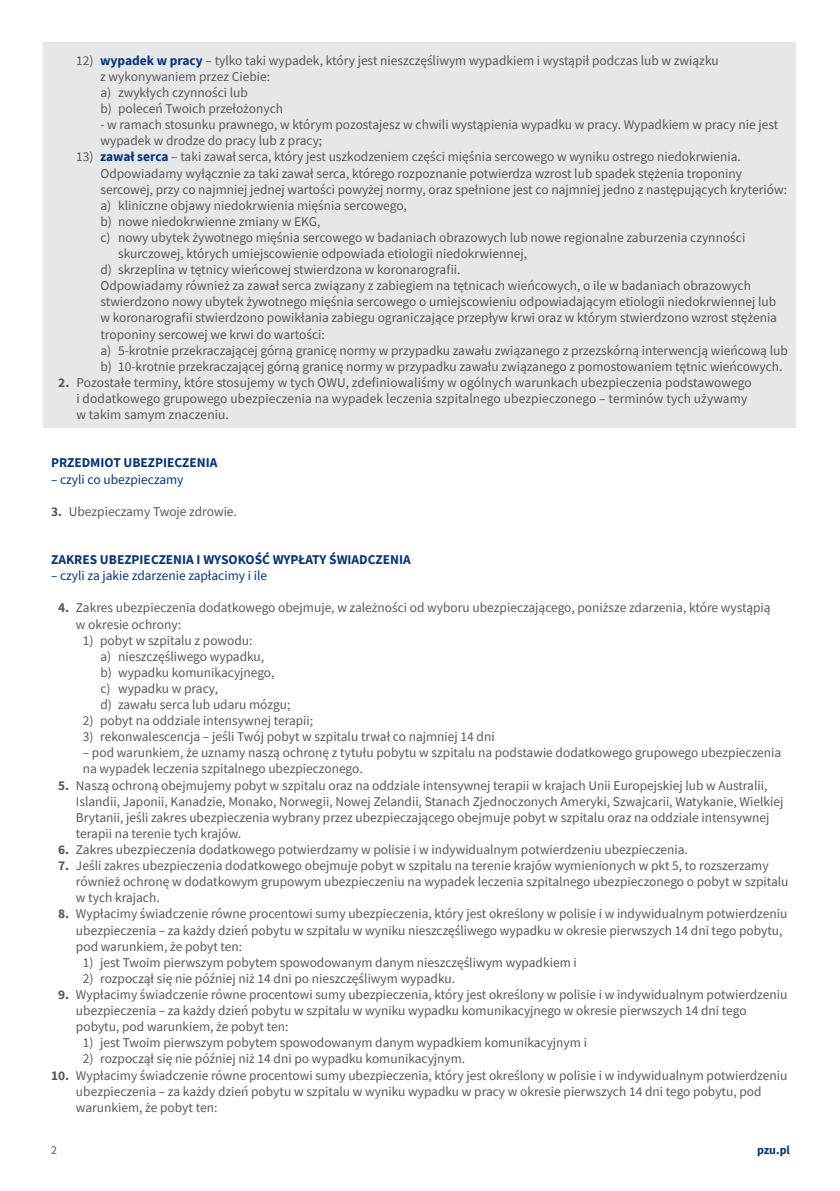
<style>
.page{position:relative;width:840px;height:1191px;background:#fff}
.page>*{position:absolute;margin:0;border:0;box-sizing:border-box;transform-origin:0 0}
._1_Treść_normal_I_st{font:13.4px/16.2px "Source Sans Pro";color:#57585a}
._5A_III_st_pod_4_cyf{font:13.4px/16.2px "Source Sans Pro";color:#57585a}
._2_II_st_1cyfra_pod{font:13.4px/16.2px "Source Sans Pro";color:#57585a}
._2A_II_st_1cyfra_pod{font:13.4px/16.2px "Source Sans Pro";color:#57585a}
._01_ROZDZIAŁ{font:700 13.4px "Source Sans Pro";color:#08347b}
._01_DZIAL_rozwinięci{font:13.4px "Source Sans Pro";color:#08347b}
.t1{font:700 12px "Source Sans Pro";color:#08347b}
.t2{font:12px "Source Sans Pro";color:#57585a}
.s1{font-weight:700;color:#08347b}
.s2{font-weight:700}
</style>
<div class="page">
<div style="left:44px;top:42px;width:751px;height:385px;background:#e6e7e9"></div>
<p class="_2A_II_st_1cyfra_pod" style="left:100px;top:52px;width:619px;text-indent:-24px">12) <span class="s1">wypadek w pracy</span> – tylko taki wypadek, który jest nieszczęśliwym wypadkiem i wystąpił podczas lub w związku z wykonywaniem przez Ciebie:</p>
<p class="_5A_III_st_pod_4_cyf" style="left:100px;top:84px;width:149px">a) zwykłych czynności lub</p>
<p class="_5A_III_st_pod_4_cyf" style="left:100px;top:100px;width:184px">b) poleceń Twoich przełożonych</p>
<p class="_5A_III_st_pod_4_cyf" style="left:100px;top:117px;width:679px">- w ramach stosunku prawnego, w którym pozostajesz w chwili wystąpienia wypadku w pracy. Wypadkiem w pracy nie jest wypadek w drodze do pracy lub z pracy;</p>
<p class="_2A_II_st_1cyfra_pod" style="left:76px;top:149px;width:666px">13) <span class="s1">zawał serca</span> – taki zawał serca, który jest uszkodzeniem części mięśnia sercowego w wyniku ostrego niedokrwienia.</p>
<p class="_5A_III_st_pod_4_cyf" style="left:100px;top:165px;width:687px">Odpowiadamy wyłącznie za taki zawał serca, którego rozpoznanie potwierdza wzrost lub spadek stężenia troponiny sercowej, przy co najmniej jednej wartości powyżej normy, oraz spełnione jest co najmniej jedno z następujących kryteriów:</p>
<p class="_5A_III_st_pod_4_cyf" style="left:100px;top:197px;width:308px">a) kliniczne objawy niedokrwienia mięśnia sercowego,</p>
<p class="_5A_III_st_pod_4_cyf" style="left:100px;top:213px;width:221px">b) nowe niedokrwienne zmiany w EKG,</p>
<p class="_5A_III_st_pod_4_cyf" style="left:118px;top:229px;width:628px;text-indent:-18px">c) nowy ubytek żywotnego mięśnia sercowego w badaniach obrazowych lub nowe regionalne zaburzenia czynności skurczowej, których umiejscowienie odpowiada etiologii niedokrwiennej,</p>
<p class="_5A_III_st_pod_4_cyf" style="left:100px;top:261px;width:361px">d) skrzeplina w tętnicy wieńcowej stwierdzona w koronarografii.</p>
<p class="_5A_III_st_pod_4_cyf" style="left:100px;top:278px;width:677px">Odpowiadamy również za zawał serca związany z zabiegiem na tętnicach wieńcowych, o ile w badaniach obrazowych stwierdzono nowy ubytek żywotnego mięśnia sercowego o umiejscowieniu odpowiadającym etiologii niedokrwiennej lub w koronarografii stwierdzono powikłania zabiegu ograniczające przepływ krwi oraz w którym stwierdzono wzrost stężenia troponiny sercowej we krwi do wartości:</p>
<p class="_5A_III_st_pod_4_cyf" style="left:100px;top:342px;width:688px">a) 5-krotnie przekraczającej górną granicę normy w przypadku zawału związanego z przezskórną interwencją wieńcową lub</p>
<p class="_5A_III_st_pod_4_cyf" style="left:100px;top:358px;width:683px">b) 10-krotnie przekraczającej górną granicę normy w przypadku zawału związanego z pomostowaniem tętnic wieńcowych.</p>
<p class="_1_Treść_normal_I_st" style="left:76px;top:374px;width:676px;text-indent:-18px"><span class="s2">2.</span> Pozostałe terminy, które stosujemy w tych OWU, zdefiniowaliśmy w ogólnych warunkach ubezpieczenia podstawowego i dodatkowego grupowego ubezpieczenia na wypadek leczenia szpitalnego ubezpieczonego – terminów tych używamy w takim samym znaczeniu.</p>
<p class="_01_ROZDZIAŁ" style="left:51px;top:454px;width:168px">PRZEDMIOT UBEZPIECZENIA</p>
<p class="_01_DZIAL_rozwinięci" style="left:51px;top:470px;width:134px">– czyli co ubezpieczamy</p>
<p class="_1_Treść_normal_I_st" style="left:51px;top:503px;width:187px"><span class="s2">3.</span> Ubezpieczamy Twoje zdrowie.</p>
<p class="_01_ROZDZIAŁ" style="left:51px;top:550px;width:361px">ZAKRES UBEZPIECZENIA I WYSOKOŚĆ WYPŁATY ŚWIADCZENIA</p>
<p class="_01_DZIAL_rozwinięci" style="left:51px;top:567px;width:217px">– czyli za jakie zdarzenie zapłacimy i ile</p>
<p class="_1_Treść_normal_I_st" style="left:76px;top:600px;width:695px;text-indent:-18px"><span class="s2">4.</span> Zakres ubezpieczenia dodatkowego obejmuje, w zależności od wyboru ubezpieczającego, poniższe zdarzenia, które wystąpią w okresie ochrony:</p>
<p class="_2A_II_st_1cyfra_pod" style="left:83px;top:632px;width:171px">1) pobyt w szpitalu z powodu:</p>
<p class="_5A_III_st_pod_4_cyf" style="left:100px;top:648px;width:165px">a) nieszczęśliwego wypadku,</p>
<p class="_5A_III_st_pod_4_cyf" style="left:100px;top:664px;width:175px">b) wypadku komunikacyjnego,</p>
<p class="_5A_III_st_pod_4_cyf" style="left:100px;top:680px;width:119px">c) wypadku w pracy,</p>
<p class="_5A_III_st_pod_4_cyf" style="left:100px;top:696px;width:191px">d) zawału serca lub udaru mózgu;</p>
<p class="_2_II_st_1cyfra_pod" style="left:83px;top:712px;width:232px">2) pobyt na oddziale intensywnej terapii;</p>
<p class="_2_II_st_1cyfra_pod" style="left:83px;top:728px;width:413px">3) rekonwalescencja – jeśli Twój pobyt w szpitalu trwał co najmniej 14 dni</p>
<p class="_2_II_st_1cyfra_pod" style="left:83px;top:744px;width:699px">– pod warunkiem, że uznamy naszą ochronę z tytułu pobytu w szpitalu na podstawie dodatkowego grupowego ubezpieczenia na wypadek leczenia szpitalnego ubezpieczonego.</p>
<p class="_1_Treść_normal_I_st" style="left:76px;top:777px;width:708px;text-indent:-18px"><span class="s2">5.</span> Naszą ochroną obejmujemy pobyt w szpitalu oraz na oddziale intensywnej terapii w krajach Unii Europejskiej lub w Australii, Islandii, Japonii, Kanadzie, Monako, Norwegii, Nowej Zelandii, Stanach Zjednoczonych Ameryki, Szwajcarii, Watykanie, Wielkiej Brytanii, jeśli zakres ubezpieczenia wybrany przez ubezpieczającego obejmuje pobyt w szpitalu oraz na oddziale intensywnej terapii na terenie tych krajów.</p>
<p class="_1_Treść_normal_I_st" style="left:58px;top:841px;width:631px"><span class="s2">6.</span> Zakres ubezpieczenia dodatkowego potwierdzamy w polisie i w indywidualnym potwierdzeniu ubezpieczenia.</p>
<p class="_1_Treść_normal_I_st" style="left:76px;top:857px;width:713px;text-indent:-18px"><span class="s2">7.</span> Jeśli zakres ubezpieczenia dodatkowego obejmuje pobyt w szpitalu na terenie krajów wymienionych w pkt 5, to rozszerzamy również ochronę w dodatkowym grupowym ubezpieczeniu na wypadek leczenia szpitalnego ubezpieczonego o pobyt w szpitalu w tych krajach.</p>
<p class="_1_Treść_normal_I_st" style="left:76px;top:905px;width:712px;text-indent:-18px"><span class="s2">8.</span> Wypłacimy świadczenie równe procentowi sumy ubezpieczenia, który jest określony w polisie i w indywidualnym potwierdzeniu ubezpieczenia – za każdy dzień pobytu w szpitalu w wyniku nieszczęśliwego wypadku w okresie pierwszych 14 dni tego pobytu, pod warunkiem, że pobyt ten:</p>
<p class="_2_II_st_1cyfra_pod" style="left:83px;top:954px;width:495px">1) jest Twoim pierwszym pobytem spowodowanym danym nieszczęśliwym wypadkiem i</p>
<p class="_2_II_st_1cyfra_pod" style="left:83px;top:970px;width:373px">2) rozpoczął się nie później niż 14 dni po nieszczęśliwym wypadku.</p>
<p class="_1_Treść_normal_I_st" style="left:76px;top:986px;width:712px;text-indent:-18px"><span class="s2">9.</span> Wypłacimy świadczenie równe procentowi sumy ubezpieczenia, który jest określony w polisie i w indywidualnym potwierdzeniu ubezpieczenia – za każdy dzień pobytu w szpitalu w wyniku wypadku komunikacyjnego w okresie pierwszych 14 dni tego pobytu, pod warunkiem, że pobyt ten:</p>
<p class="_2_II_st_1cyfra_pod" style="left:83px;top:1034px;width:505px">1) jest Twoim pierwszym pobytem spowodowanym danym wypadkiem komunikacyjnym i</p>
<p class="_2_II_st_1cyfra_pod" style="left:83px;top:1050px;width:384px">2) rozpoczął się nie później niż 14 dni po wypadku komunikacyjnym.</p>
<p class="_1_Treść_normal_I_st" style="left:76px;top:1066px;width:712px;text-indent:-25px"><span class="s2">10.</span> Wypłacimy świadczenie równe procentowi sumy ubezpieczenia, który jest określony w polisie i w indywidualnym potwierdzeniu ubezpieczenia – za każdy dzień pobytu w szpitalu w wyniku wypadku w pracy w okresie pierwszych 14 dni tego pobytu, pod warunkiem, że pobyt ten:</p>
<p class="t2" style="left:51px;top:1142px;width:7px">2</p>
<p class="t1" style="left:756px;top:1142px;width:34px">pzu.pl</p>
</div>
